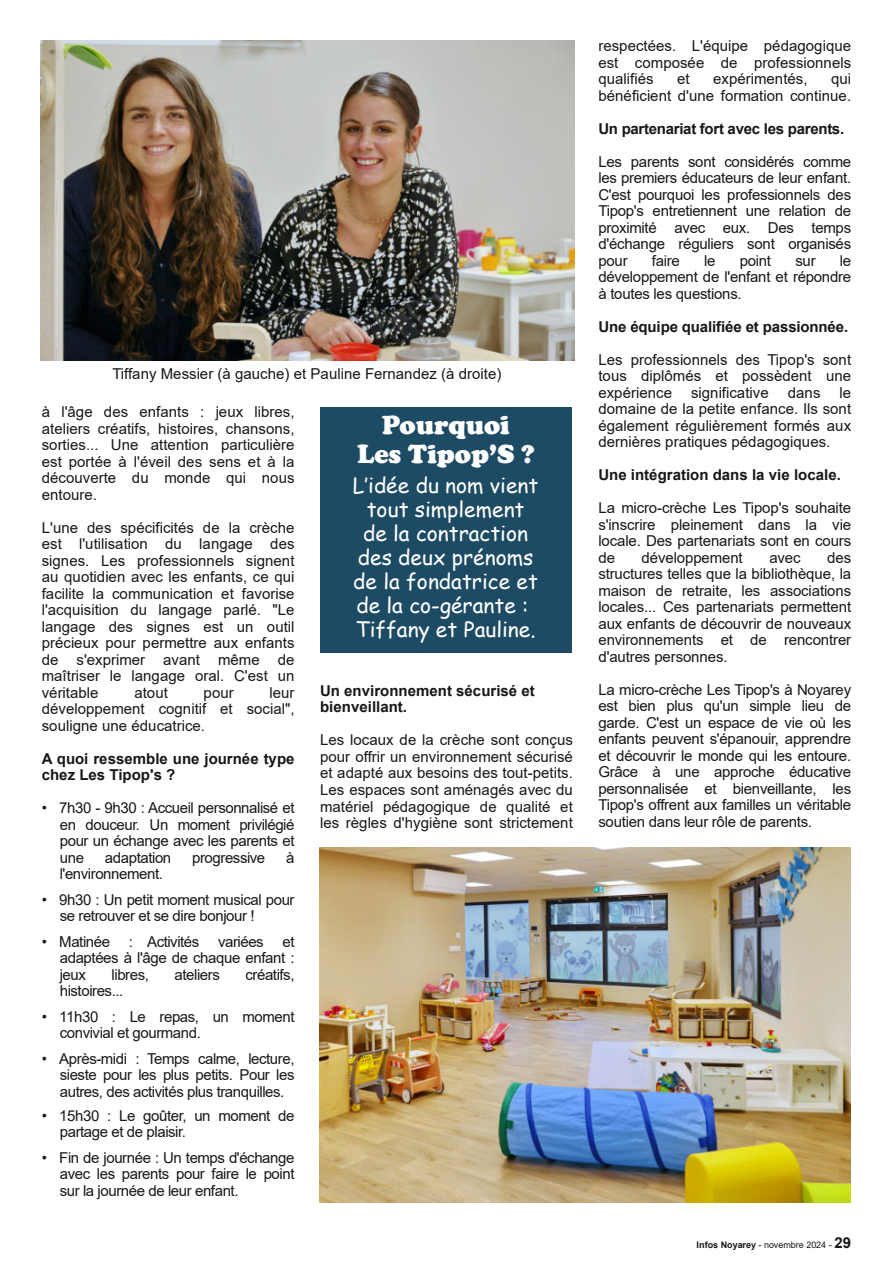
<style>
.page{position:relative;width:893px;height:1263px;background:#fff}
.page>*{position:absolute;margin:0;border:0;box-sizing:border-box;transform-origin:0 0}
.t1{font:900 27px/28.5px "Cooper";color:#fff;text-align:center}
.t2{font:21px/24px "Comic Sans MS";color:#fff;text-align:center}
.t3{font:15px/16.5px "Arial";letter-spacing:-.015em;color:#181715;text-align:justify}
.t4{font:700 15px/16.5px "Arial";color:#181715}
.t5{font:15px/16.5px "Arial";letter-spacing:.005em;color:#181715;text-align:right}
.t6{font:700 15px "Arial";letter-spacing:-.02em;color:#181715}
.t7{font:9px "Arial";letter-spacing:-.005em;color:#181715}
.s1{font-weight:700}
.s2{font-weight:700;font-size:15px}
</style>
<div class="page">
<img style="left:40px;top:41px;width:534px;height:320px">
<img style="left:320px;top:848px;width:531px;height:354px">
<div style="left:321px;top:407px;width:251px;height:246px;background:#1d4b64"></div>
<p class="t5" style="left:112px;top:366px;width:390px">Tiffany Messier (à gauche) et Pauline Fernandez (à droite)</p>
<h1 class="t1" style="left:357px;top:411px;width:179px">Pourquoi<br>Les Tipop’S ?</h1>
<h2 class="t2" style="left:353px;top:472px;width:187px">L‛idée du nom vient tout simplement de la contraction des deux prénoms de la fondatrice et de la co-gérante :<br>Tiffany et Pauline.</h2>
<p class="t3" style="left:42px;top:403px;width:254px">à l'âge des enfants : jeux libres, ateliers créatifs, histoires, chansons, sorties... Une attention particulière est portée à l'éveil des sens et à la découverte du monde qui nous entoure.</p>
<p class="t3" style="left:42px;top:519px;width:254px">L'une des spécificités de la crèche est l'utilisation du langage des signes. Les professionnels signent au quotidien avec les enfants, ce qui facilite la communication et favorise l'acquisition du langage parlé. "Le langage des signes est un outil précieux pour permettre aux enfants de s'exprimer avant même de maîtriser le langage oral. C'est un véritable</p>
<p class="t4" style="left:320px;top:683px;width:216px">Un environnement sécurisé et bienveillant.</p>
<p class="t3" style="left:320px;top:732px;width:254px">Les locaux de la crèche sont conçus pour offrir un environnement sécurisé et adapté aux besoins des tout-petits.<br>Les espaces sont aménagés avec du matériel pédagogique de qualité et les règles d'hygiène sont strictement</p>
<p class="t3" style="left:42px;top:684px;width:254px;text-indent:228px">leur développement cognitif et social", souligne une éducatrice.</p>
<p class="t4" style="left:42px;top:750px;width:254px">A quoi ressemble une journée type chez Les Tipop's ?</p>
<p class="t3" style="left:60px;top:799px;width:236px;text-indent:-18px">• 7h30 - 9h30 : Accueil personnalisé et en douceur. Un moment privilégié pour un échange avec les parents et une</p>
<p class="t3" style="left:134px;top:684px;width:35px">atout</p>
<p class="t3" style="left:204px;top:684px;width:32px">pour</p>
<p class="t3" style="left:105px;top:849px;width:68px">adaptation</p>
<p class="t3" style="left:192px;top:849px;width:75px">progressive</p>
<p class="t3" style="left:286px;top:849px;width:10px">à</p>
<p class="t3" style="left:60px;top:865px;width:105px">l'environnement.</p>
<p class="t3" style="left:60px;top:891px;width:236px;text-indent:-18px">• 9h30 : Un petit moment musical pour se retrouver et se dire bonjour !</p>
<p class="t3" style="left:60px;top:933px;width:236px;text-indent:-18px">• Matinée : Activités variées et adaptées à l'âge de chaque enfant : jeux</p>
<p class="t3" style="left:112px;top:966px;width:39px">libres,</p>
<p class="t3" style="left:175px;top:966px;width:47px">ateliers</p>
<p class="t3" style="left:246px;top:966px;width:51px">créatifs,</p>
<p class="t3" style="left:60px;top:982px;width:65px">histoires...</p>
<p class="t3" style="left:60px;top:1008px;width:236px;text-indent:-18px">• 11h30 : Le repas, un moment convivial et gourmand.</p>
<p class="t3" style="left:60px;top:1050px;width:236px;text-indent:-18px">• Après-midi : Temps calme, lecture, sieste pour les plus petits. Pour les autres, des activités plus tranquilles.</p>
<p class="t3" style="left:60px;top:1107px;width:236px;text-indent:-18px">• 15h30 : Le goûter, un moment de partage et de plaisir.</p>
<p class="t3" style="left:60px;top:1149px;width:236px;text-indent:-18px">• Fin de journée : Un temps d'échange avec les parents pour faire le point sur la journée de leur enfant.</p>
<p class="t3" style="left:598px;top:38px;width:254px">respectées. L'équipe pédagogique est composée de professionnels qualifiés</p>
<p class="t3" style="left:677px;top:71px;width:14px">et</p>
<p class="t5" style="left:713px;top:71px;width:96px">expérimentés,</p>
<p class="t5" style="left:598px;top:71px;width:254px">qui<br>bénéficient d'une formation continue.</p>
<p class="t6" style="left:598px;top:118px;width:247px">Un partenariat fort avec les parents.</p>
<p class="t3" style="left:598px;top:153px;width:254px">Les parents sont considérés comme les premiers éducateurs de leur enfant.<br>C'est pourquoi les professionnels des Tipop's entretiennent une relation de proximité avec eux. Des temps d'échange réguliers sont organisés pour</p>
<p class="t3" style="left:652px;top:252px;width:29px">faire</p>
<p class="t3" style="left:704px;top:252px;width:13px">le</p>
<p class="t3" style="left:740px;top:252px;width:33px">point</p>
<p class="t3" style="left:795px;top:252px;width:22px">sur</p>
<p class="t3" style="left:598px;top:252px;width:254px;text-indent:241px">le développement de l'enfant et répondre à toutes les questions.</p>
<p class="t4" style="left:598px;top:318px;width:251px">Une équipe qualifiée et passionnée.</p>
<p class="t3" style="left:598px;top:351px;width:254px">Les professionnels des Tipop's sont tous diplômés et possèdent une expérience</p>
<p class="t3" style="left:691px;top:384px;width:79px">significative</p>
<p class="t3" style="left:788px;top:384px;width:34px">dans</p>
<p class="t3" style="left:598px;top:384px;width:254px;text-indent:241px">le domaine de la petite enfance. Ils sont également régulièrement formés aux dernières pratiques pédagogiques.</p>
<p class="t4" style="left:598px;top:467px;width:244px">Une intégration dans la vie locale.</p>
<p class="t3" style="left:598px;top:500px;width:254px">La micro-crèche Les Tipop's souhaite s'inscrire pleinement dans la vie locale. Des partenariats sont en cours de</p>
<p class="t3" style="left:642px;top:549px;width:103px">développement</p>
<p class="t3" style="left:769px;top:549px;width:33px">avec</p>
<p class="t3" style="left:598px;top:549px;width:254px;text-indent:229px">des structures telles que la bibliothèque, la maison de retraite, les associations locales... Ces partenariats permettent aux enfants de découvrir de nouveaux environnements et de rencontrer d'autres personnes.</p>
<p class="t3" style="left:598px;top:681px;width:254px">La micro-crèche Les Tipop's à Noyarey est bien plus qu'un simple lieu de garde. C'est un espace de vie où les enfants peuvent s'épanouir, apprendre et découvrir le monde qui les entoure.<br>Grâce à une approche éducative personnalisée et bienveillante, les Tipop's offrent aux familles un véritable soutien dans leur rôle de parents.</p>
<p class="t7" style="left:697px;top:1239px;width:156px"><span class="s1">Infos Noyarey</span> - novembre 2024 - <span class="s2">29</span></p>
</div>
